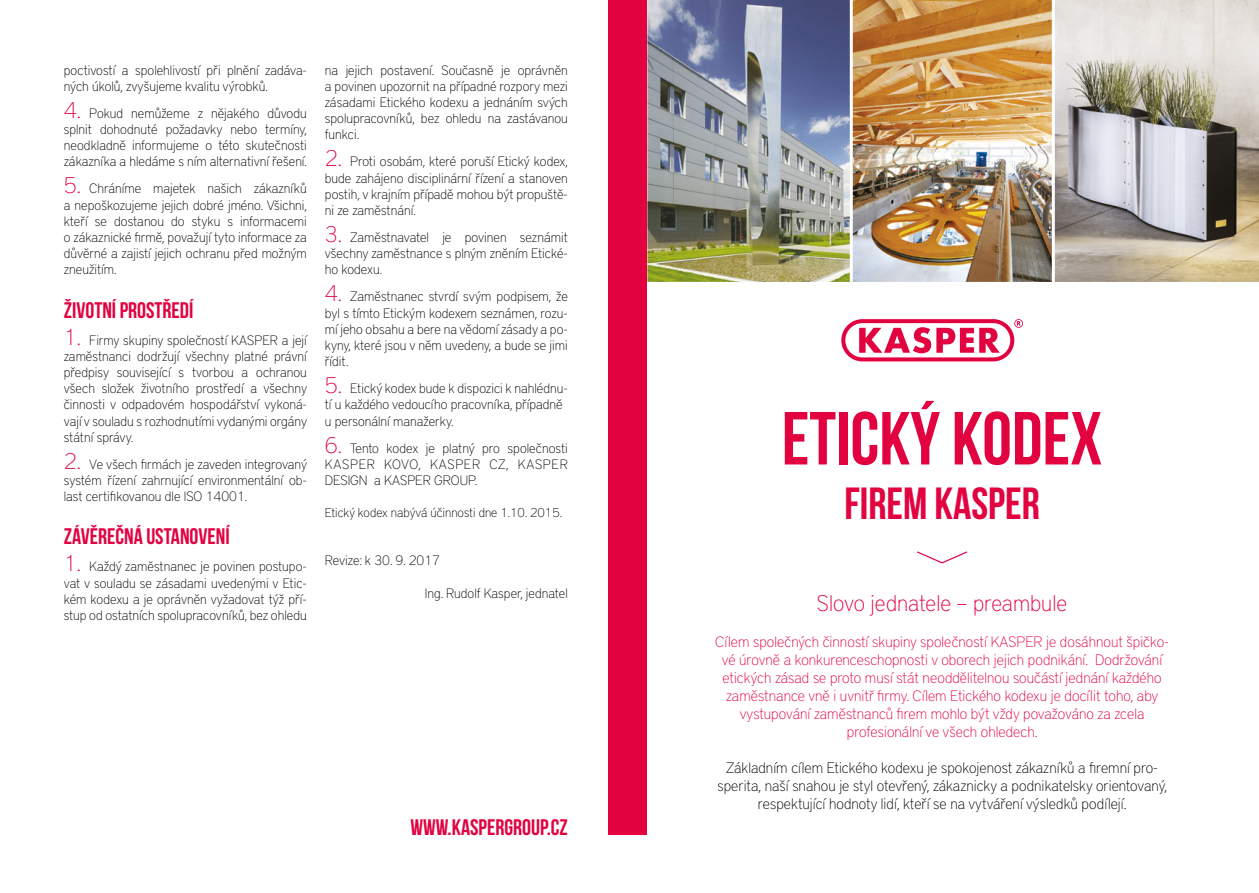
<style>
.page{position:relative;width:1259px;height:893px;background:#fff}
.page>*{position:absolute;margin:0;border:0;box-sizing:border-box;transform-origin:0 0}
.t1{font:75px "Bebas Neue";color:#e20240}
.t2{font:45px "Bebas Neue";color:#e20240}
.t3{font:22.5px "Bebas Neue";color:#e20240}
.t4{font:100 22.5px "District Pro";color:#e20240}
.t5{font:100 15px/18px "District Pro";color:#e20240;text-align:center}
.t6{font:100 15px/18px "District Pro";color:#000;text-align:center}
.t7{font:100 13.5px/16.2px "District Pro";color:#000;text-align:justify}
.t8{font:100 12.75px "District Pro";color:#000}
.s1{font-size:22.5px;color:#e20240}
</style>
<div class="page">
<svg style="left:1056px;top:0;width:203px;height:282px;background:#bcb6ae"></svg>
<img style="left:854px;top:0;width:202px;height:282px">
<img style="left:646px;top:0;width:208px;height:286px">
<svg style="left:841px;top:319px;width:182px;height:42px"></svg>
<svg style="left:917px;top:551px;width:51px;height:13px"></svg>
<div style="left:608px;top:0;width:38px;height:834px;background:#e20240"></div>
<p class="t7" style="left:64px;top:61px;width:244px">poctivostí a spolehlivostí při plnění zadáva&shy;ných úkolů, zvyšujeme kvalitu výrobků.</p>
<p class="t7" style="left:64px;top:104px;width:245px"><span class="s1">4.</span> Pokud nemůžeme z nějakého důvodu splnit dohodnuté požadavky nebo termíny, neodkladně informujeme o této skutečnosti zákazníka a hledáme s ním alternativní řešení.</p>
<p class="t7" style="left:64px;top:180px;width:245px"><span class="s1">5.</span> Chráníme majetek našich zákazníků a nepoškozujeme jejich dobré jméno. Všichni, kteří se dostanou do styku s informacemi o zákaznické firmě, považují tyto informace za důvěrné a zajistí jejich ochranu před možným zneužitím.</p>
<h3 class="t3" style="left:64px;top:297px;width:131px">ŽIVOTNÍ PROSTŘEDÍ</h3>
<p class="t7" style="left:64px;top:331px;width:245px"><span class="s1">1.</span> Firmy skupiny společností KASPER a její zaměstnanci dodržují všechny platné právní předpisy související s tvorbou a ochranou všech složek životního prostředí a všechny činnosti v odpadovém hospodářství vykoná&shy;vají v souladu s rozhodnutími vydanými orgány státní správy.</p>
<p class="t7" style="left:64px;top:455px;width:245px"><span class="s1">2.</span> Ve všech firmách je zaveden integrovaný systém řízení zahrnující environmentální ob&shy;last certifikovanou dle ISO 14001.</p>
<h3 class="t3" style="left:64px;top:524px;width:167px">ZÁVĚREČNÁ USTANOVENÍ</h3>
<p class="t7" style="left:64px;top:558px;width:244px"><span class="s1">1.</span> Každý zaměstnanec je povinen postupo&shy;vat v souladu se zásadami uvedenými v Etic&shy;kém kodexu a je oprávněn vyžadovat týž pří&shy;stup od ostatních spolupracovníků, bez ohledu</p>
<p class="t7" style="left:325px;top:61px;width:244px">na jejich postavení. Současně je oprávněn a povinen upozornit na případné rozpory mezi zásadami Etického kodexu a jednáním svých spolupracovníků, bez ohledu na zastávanou funkci.</p>
<p class="t7" style="left:325px;top:153px;width:245px"><span class="s1">2.</span> Proti osobám, které poruší Etický kodex, bude zahájeno disciplinární řízení a stanoven postih, v krajním případě mohou být propuště&shy;ni ze zaměstnání.</p>
<p class="t7" style="left:325px;top:228px;width:244px"><span class="s1">3.</span> Zaměstnavatel je povinen seznámit všechny zaměstnance s plným zněním Etické&shy;ho kodexu.</p>
<p class="t7" style="left:325px;top:288px;width:244px"><span class="s1">4.</span> Zaměstnanec stvrdí svým podpisem, že byl s tímto Etickým kodexem seznámen, rozu&shy;mí jeho obsahu a bere na vědomí zásady a po&shy;kyny, které jsou v něm uvedeny, a bude se jimi řídit.</p>
<p class="t7" style="left:325px;top:379px;width:244px;text-align:left"><span class="s1">5.</span> Etický kodex bude k dispozici k nahlédnu&shy;tí u každého vedoucího pracovníka, případně u personální manažerky.</p>
<p class="t7" style="left:325px;top:439px;width:244px"><span class="s1">6.</span> Tento kodex je platný pro společnosti KASPER KOVO, KASPER CZ, KASPER DESIGN a KASPER GROUP.</p>
<p class="t8" style="left:325px;top:503px;width:239px">Etický kodex nabývá účinnosti dne 1.10. 2015.</p>
<p class="t7" style="left:325px;top:551px;width:117px">Revize: k 30. 9. 2017</p>
<p class="t7" style="left:425px;top:584px;width:145px">Ing. Rudolf Kasper, jednatel</p>
<h3 class="t3" style="left:410px;top:814px;width:159px">WWW.KASPERGROUP.CZ</h3>
<h1 class="t1" style="left:782px;top:397px;width:322px">ETICKÝ KODEX</h1>
<h2 class="t2" style="left:844px;top:478px;width:197px">FIREM KASPER</h2>
<h3 class="t4" style="left:817px;top:587px;width:252px">Slovo jednatele – preambule</h3>
<p class="t5" style="left:715px;top:632px;width:455px">Cílem společných činností skupiny společností KASPER je dosáhnout špičko&shy;vé úrovně a konkurenceschopnosti v oborech jejich podnikání. Dodržování etických zásad se proto musí stát neoddělitelnou součástí jednání každého zaměstnance vně i uvnitř firmy. Cílem Etického kodexu je docílit toho, aby vystupování zaměstnanců firem mohlo být vždy považováno za zcela profesionální ve všech ohledech.</p>
<p class="t6" style="left:717px;top:758px;width:451px">Základním cílem Etického kodexu je spokojenost zákazníků a firemní pro&shy;sperita, naší snahou je styl otevřený, zákaznicky a podnikatelsky orientovaný, respektující hodnoty lidí, kteří se na vytváření výsledků podílejí.</p>
</div>
